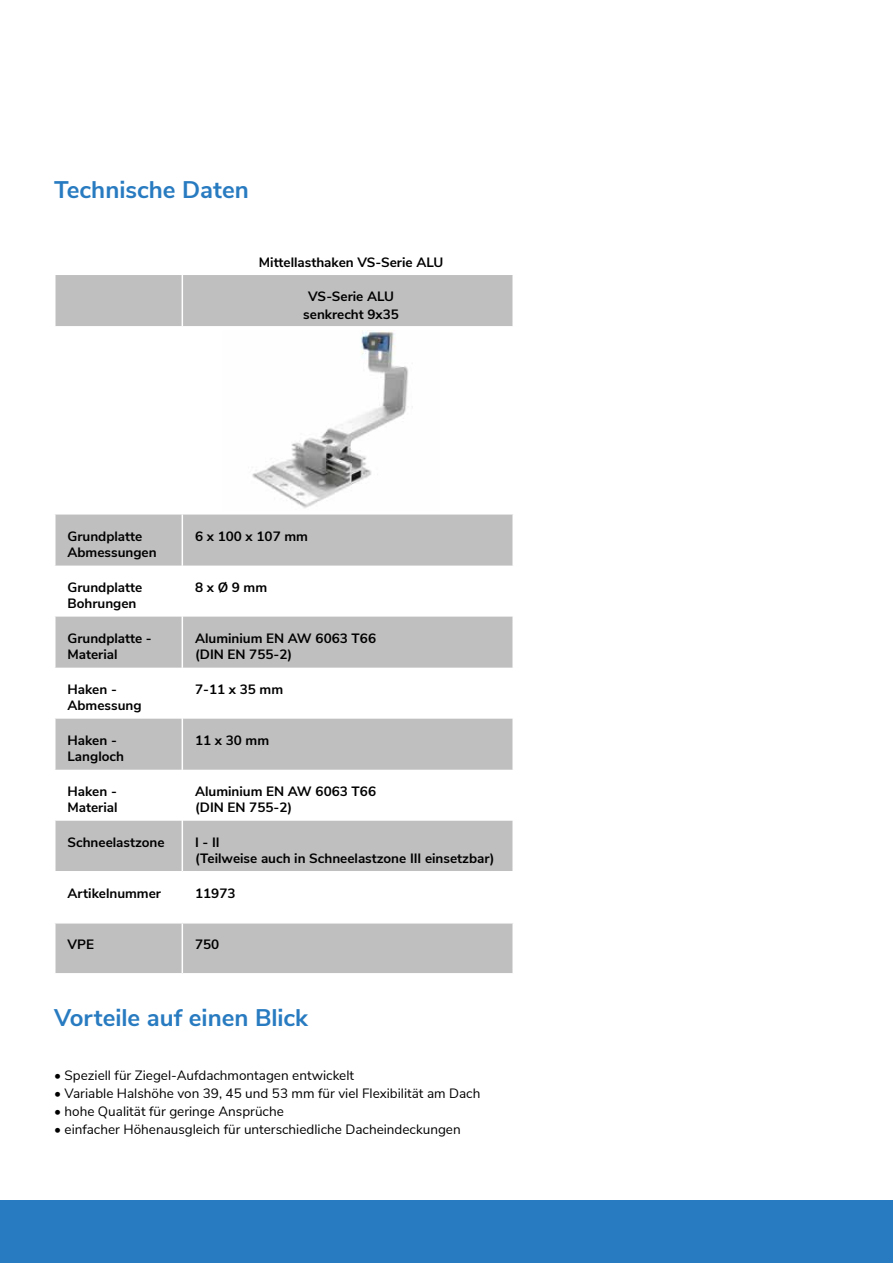
<style>
.page{position:relative;width:893px;height:1263px;background:#fff}
.page>*{position:absolute;margin:0;border:0;box-sizing:border-box;transform-origin:0 0}
.t1{font:700 24px "Nunito Sans";color:#287bc0}
.t2{font:700 13.5px/16.2px "Nunito Sans";color:#000}
.t3{font:13.5px "Nunito Sans";color:#000}
</style>
<div class="page">
<div style="left:0;top:1200px;width:893px;height:63px;background:#287bc0"></div>
<svg style="left:55px;top:275px;width:457px;height:698px"></svg>
<svg style="left:182px;top:275px;width:330px;height:495px;fill:#bfbfc0"></svg>
<hr style="left:182px;top:871px;width:332px;height:1px;background:#fff">
<hr style="left:182px;top:922px;width:332px;height:1px;background:#fff">
<hr style="left:54px;top:514px;width:2px;height:52px;background:#fff">
<hr style="left:54px;top:617px;width:2px;height:51px;background:#fff">
<hr style="left:54px;top:719px;width:2px;height:51px;background:#fff">
<hr style="left:54px;top:821px;width:2px;height:50px;background:#fff">
<hr style="left:54px;top:871px;width:128px;height:1px;background:#fff">
<hr style="left:54px;top:872px;width:2px;height:50px;background:#fff">
<hr style="left:54px;top:922px;width:128px;height:1px;background:#fff">
<hr style="left:54px;top:923px;width:2px;height:50px;background:#fff">
<hr style="left:182px;top:514px;width:1px;height:52px;background:#fff">
<hr style="left:182px;top:566px;width:1px;height:51px;background:#fff">
<hr style="left:182px;top:617px;width:1px;height:51px;background:#fff">
<hr style="left:182px;top:668px;width:1px;height:51px;background:#fff">
<hr style="left:182px;top:719px;width:1px;height:51px;background:#fff">
<hr style="left:182px;top:770px;width:1px;height:51px;background:#fff">
<hr style="left:182px;top:821px;width:1px;height:50px;background:#fff">
<hr style="left:182px;top:872px;width:1px;height:50px;background:#fff">
<hr style="left:182px;top:923px;width:1px;height:50px;background:#fff">
<hr style="left:54px;top:275px;width:2px;height:51px;background:#fff">
<hr style="left:182px;top:275px;width:1px;height:51px;background:#fff">
<img style="left:222px;top:330px;width:218px;height:180px">
<h1 class="t1" style="left:54px;top:172px;width:196px">Technische Daten</h1>
<p class="t2" style="left:259px;top:254px;width:186px">Mittellasthaken VS-Serie ALU</p>
<p class="t2" style="left:303px;top:287px;width:97px;line-height:18px;text-align:center">VS-Serie ALU senkrecht 9x35</p>
<p class="t2" style="left:67px;top:527px;width:91px">Grundplatte<br>Abmessungen</p>
<p class="t2" style="left:195px;top:527px;width:114px">6 x 100 x 107 mm</p>
<p class="t2" style="left:67px;top:578px;width:76px">Grundplatte<br>Bohrungen</p>
<p class="t2" style="left:195px;top:578px;width:74px">8 x Ø 9 mm</p>
<p class="t2" style="left:67px;top:629px;width:86px">Grundplatte -<br>Material</p>
<p class="t2" style="left:195px;top:629px;width:183px">Aluminium EN AW 6063 T66 (DIN EN 755-2)</p>
<p class="t2" style="left:67px;top:680px;width:76px">Haken -<br>Abmessung</p>
<p class="t2" style="left:195px;top:680px;width:90px">7-11 x 35 mm</p>
<p class="t2" style="left:67px;top:731px;width:58px">Haken -<br>Langloch</p>
<p class="t2" style="left:195px;top:731px;width:76px">11 x 30 mm</p>
<p class="t2" style="left:67px;top:782px;width:52px">Haken -<br>Material</p>
<p class="t2" style="left:195px;top:782px;width:183px">Aluminium EN AW 6063 T66 (DIN EN 755-2)</p>
<p class="t2" style="left:67px;top:833px;width:99px">Schneelastzone</p>
<p class="t2" style="left:195px;top:833px;width:301px">I - II<br>(Teilweise auch in Schneelastzone III einsetzbar)</p>
<p class="t2" style="left:67px;top:885px;width:95px">Artikelnummer</p>
<p class="t2" style="left:195px;top:885px;width:42px">11973</p>
<p class="t2" style="left:67px;top:936px;width:28px">VPE</p>
<p class="t2" style="left:195px;top:936px;width:26px">750</p>
<h1 class="t1" style="left:54px;top:1000px;width:256px">Vorteile auf einen Blick</h1>
<p class="t3" style="left:54px;top:1065px;width:302px">• Speziell für Ziegel-Aufdachmontagen entwickelt</p>
<p class="t3" style="left:54px;top:1083px;width:428px">• Variable Halshöhe von 39, 45 und 53 mm für viel Flexibilität am Dach</p>
<p class="t3" style="left:54px;top:1101px;width:231px">• hohe Qualität für geringe Ansprüche</p>
<p class="t3" style="left:54px;top:1119px;width:408px">• einfacher Höhenausgleich für unterschiedliche Dacheindeckungen</p>
</div>
